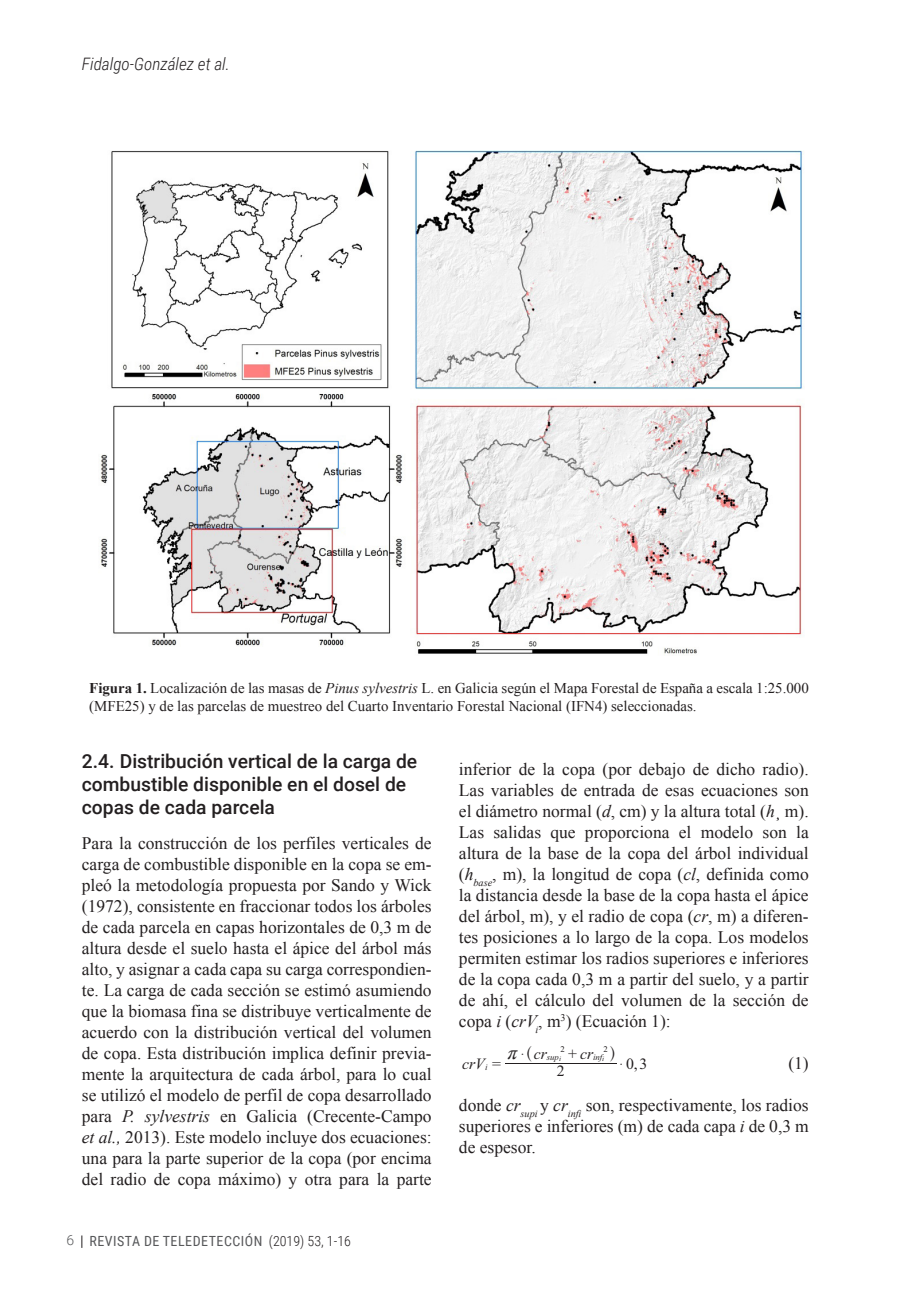
<style>
.page{position:relative;width:908px;height:1300px;background:#fff}
.page>*{position:absolute;margin:0;border:0;box-sizing:border-box;transform-origin:0 0}
.t1{font:500 19.25px/23.1px "Roboto";color:#231f20}
.TD_06_TXT_GRAL_esp{font:17.5px/21px "Times New Roman";color:#231f20;text-align:justify}
.TD_06b_ecuaciones{font:17.5px "Times New Roman";color:#231f20}
.t2{font:italic 300 17.15px "Roboto Condensed";color:#231f20}
.t3{font:italic 15.75px "Times New Roman";color:#231f20}
.t4{font:15.75px "Times New Roman";color:#231f20}
.t5{font:15.05px "MM Variable A";color:#231f20;scale:1.07 1}
.TD_09_PIE_FOTO{font:14.88px/17.8px "Times New Roman";color:#231f20}
.t6{font:14px "Roboto Condensed";letter-spacing:.035em;color:#57585a}
.t7{font:300 14px "Roboto";color:#57585a}
.t8{font:italic 8.58px "Times New Roman";color:#231f20}
.t9{font:8.58px "Times New Roman";color:#231f20}
.t10{font:italic 7px "Times New Roman";color:#231f20}
.s1{font-weight:700}
.s2{font-style:italic}
.s3{font-style:normal}
.s4{font-family:"MM Greek"}
.s5{font-family:"MM Binary";font-style:normal}
.s6{font-family:"MM Variable A";font-style:normal;font-size:15.05px}
.s7{font-family:"MM Binary"}
.s8{font-weight:300;color:#231f20}
</style>
<div class="page">
<svg style="left:81px;top:1235px;width:1px;height:13px"></svg>
<hr style="left:505px;top:1063px;width:112px;height:1px;background:#231f20">
<img style="left:100px;top:150px;width:704px;height:506px">
<p class="t2" style="left:82px;top:52px;width:150px">Fidalgo-González et al.</p>
<p class="TD_09_PIE_FOTO" style="left:89px;top:679px;width:721px"><span class="s1">Figura 1.</span> Localización de las masas de <span class="s2">Pinus sylvestris</span> L. en Galicia según el Mapa Forestal de España a escala 1:25.000 (MFE25) y de las parcelas de muestreo del Cuarto Inventario Forestal Nacional (IFN4) seleccionadas.</p>
<p class="t1" style="left:82px;top:748px;width:337px">2.4. Distribución vertical de la carga de combustible disponible en el dosel de copas de cada parcela</p>
<p class="TD_06_TXT_GRAL_esp" style="left:82px;top:832px;width:351px">Para la construcción de los perfiles verticales de carga de combustible disponible en la copa se em&shy;pleó la metodología propuesta por Sando y Wick (1972), consistente en fraccionar todos los árboles de cada parcela en capas horizontales de 0,3 m de altura desde el suelo hasta el ápice del árbol más alto, y asignar a cada capa su carga correspondien&shy;te. La carga de cada sección se estimó asumiendo que la biomasa fina se distribuye verticalmente de acuerdo con la distribución vertical del volumen de copa. Esta distribución implica definir previa&shy;mente la arquitectura de cada árbol, para lo cual se utilizó el modelo de perfil de copa desarrollado para <span class="s2">P. sylvestris</span> en Galicia (Crecente-Campo <span class="s2">et al.,</span> 2013). Este modelo incluye dos ecuaciones: una para la parte superior de la copa (por encima del radio de copa máximo) y otra para la parte</p>
<p class="TD_06_TXT_GRAL_esp" style="left:459px;top:758px;width:351px">inferior de la copa (por debajo de dicho radio).<br>Las variables de entrada de esas ecuaciones son el diámetro normal (<span class="s2">d</span>, cm) y la altura total (<span class="s2">h</span>¸ m).<br>Las salidas que proporciona el modelo son la altura de la base de la copa del árbol individual (<span class="s2">h</span><sub>base</sub>, m), la longitud de copa (<span class="s2">cl</span>, definida como la distancia desde la base de la copa hasta el ápice del árbol, m), y el radio de copa (<span class="s2">cr</span>, m) a diferen&shy;tes posiciones a lo largo de la copa. Los modelos permiten estimar los radios superiores e inferiores de la copa cada 0,3 m a partir del suelo, y a partir de ahí, el cálculo del volumen de la sección de copa <span class="s2">i</span> (<span class="s2">crV</span><sub>i</sub>, m<sup>3</sup>) (Ecuación 1):</p>
<p class="t3" style="left:462px;top:1053px;width:40px">crV <span class="s3">=</span></p>
<p class="t4" style="left:634px;top:1053px;width:5px">,</p>
<p class="t3" style="left:507px;top:1043px;width:41px"><span class="s4">r</span><span class="s5">$</span><span class="s6">^</span>cr</p>
<p class="t3" style="left:568px;top:1043px;width:27px"><span class="s3">+</span>cr</p>
<p class="t4" style="left:557px;top:1060px;width:9px">2</p>
<p class="t9" style="left:560px;top:1043px;width:6px">2</p>
<p class="t9" style="left:603px;top:1043px;width:6px">2</p>
<p class="t10" style="left:559px;top:1053px;width:3px">i</p>
<p class="t10" style="left:602px;top:1053px;width:3px">i</p>
<p class="t5" style="left:609px;top:1043px;width:7px">h</p>
<p class="t8" style="left:547px;top:1051px;width:13px">sup</p>
<p class="t8" style="left:593px;top:1051px;width:11px">inf</p>
<p class="TD_06b_ecuaciones" style="left:788px;top:1051px;width:22px">(1)</p>
<p class="TD_06_TXT_GRAL_esp" style="left:459px;top:1094px;width:351px">donde <span class="s2">cr</span><sub>supi</sub> y <span class="s2">cr</span><sub>infi</sub> son, respectivamente, los radios superiores e inferiores (m) de cada capa <span class="s2">i</span> de 0,3 m de espesor.</p>
<p class="t4" style="left:620px;top:1053px;width:29px"><span class="s7">$</span>0 3</p>
<p class="t8" style="left:485px;top:1061px;width:4px">i</p>
<p class="t7" style="left:66px;top:1230px;width:9px">6</p>
<p class="t6" style="left:90px;top:1231px;width:263px">REVISTA DE TELEDETECCIÓN <span class="s8">(2019) 53, 1-16</span></p>
</div>
